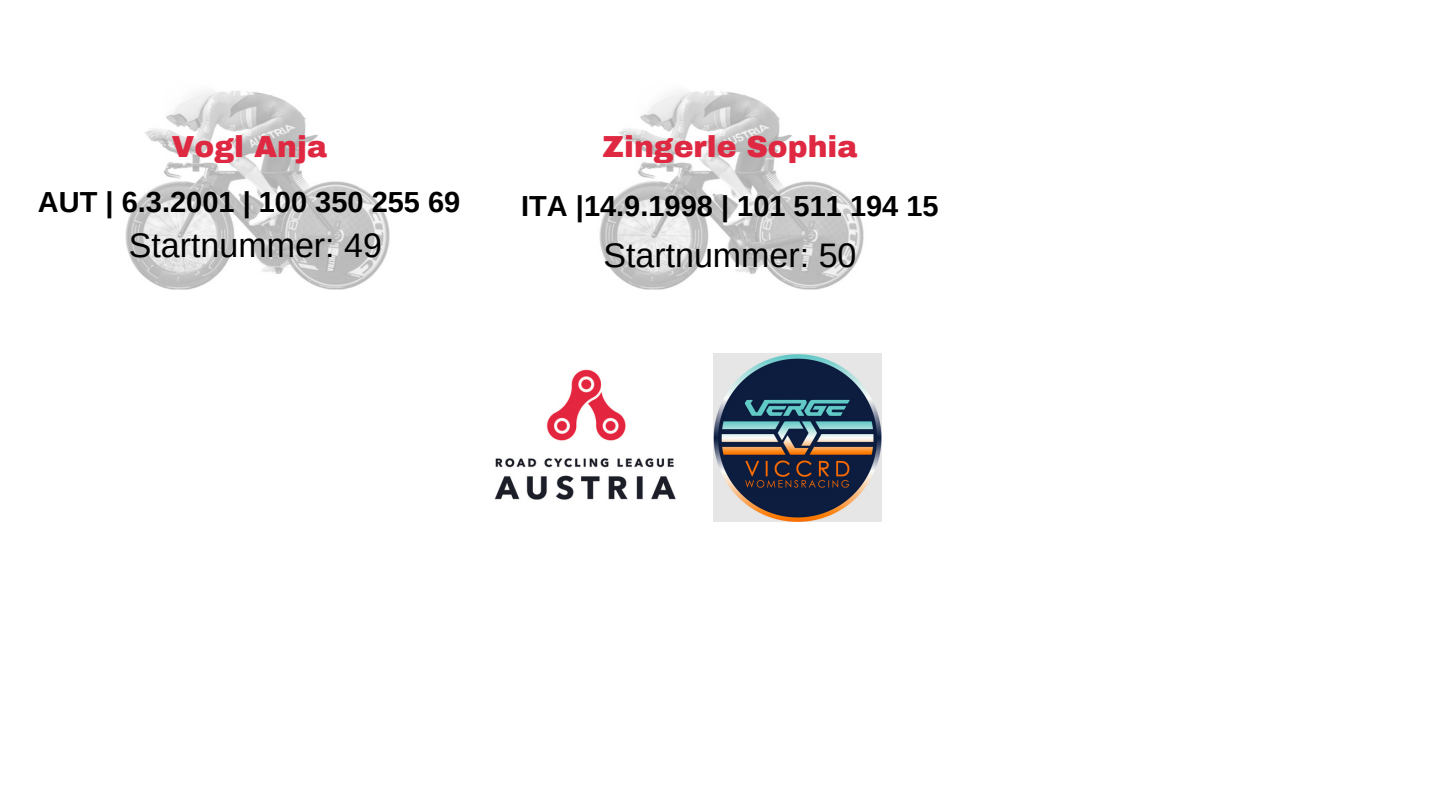
<style>
.page{position:relative;width:1440px;height:810px;background:#fff}
.page>*{position:absolute;margin:0;border:0;box-sizing:border-box;transform-origin:0 0}
.t1{font:34px "Arimo";color:#000}
.t2{font:900 29.8px "Archivo";color:#df2841}
.t3{font:700 29px "Arimo";color:#000}
</style>
<div class="page">
<img style="left:494px;top:369px;width:182px;height:131px">
<img style="left:125px;top:91px;width:265px;height:199px">
<img style="left:599px;top:91px;width:265px;height:199px">
<img style="left:714px;top:353px;width:168px;height:169px">
<h1 class="t2" style="left:171px;top:131px;width:157px">Vogl Anja</h1>
<h2 class="t3" style="left:38px;top:186px;width:424px">AUT | 6.3.2001 | 100 350 255 69</h2>
<p class="t1" style="left:129px;top:227px;width:255px">Startnummer: 49</p>
<h2 class="t2" style="left:603px;top:131px;width:256px">Zingerle Sophia</h2>
<p class="t3" style="left:521px;top:189px;width:419px">ITA |14.9.1998 | 101 511 194 15</p>
<p class="t1" style="left:603px;top:236px;width:255px">Startnummer: 50</p>
</div>
